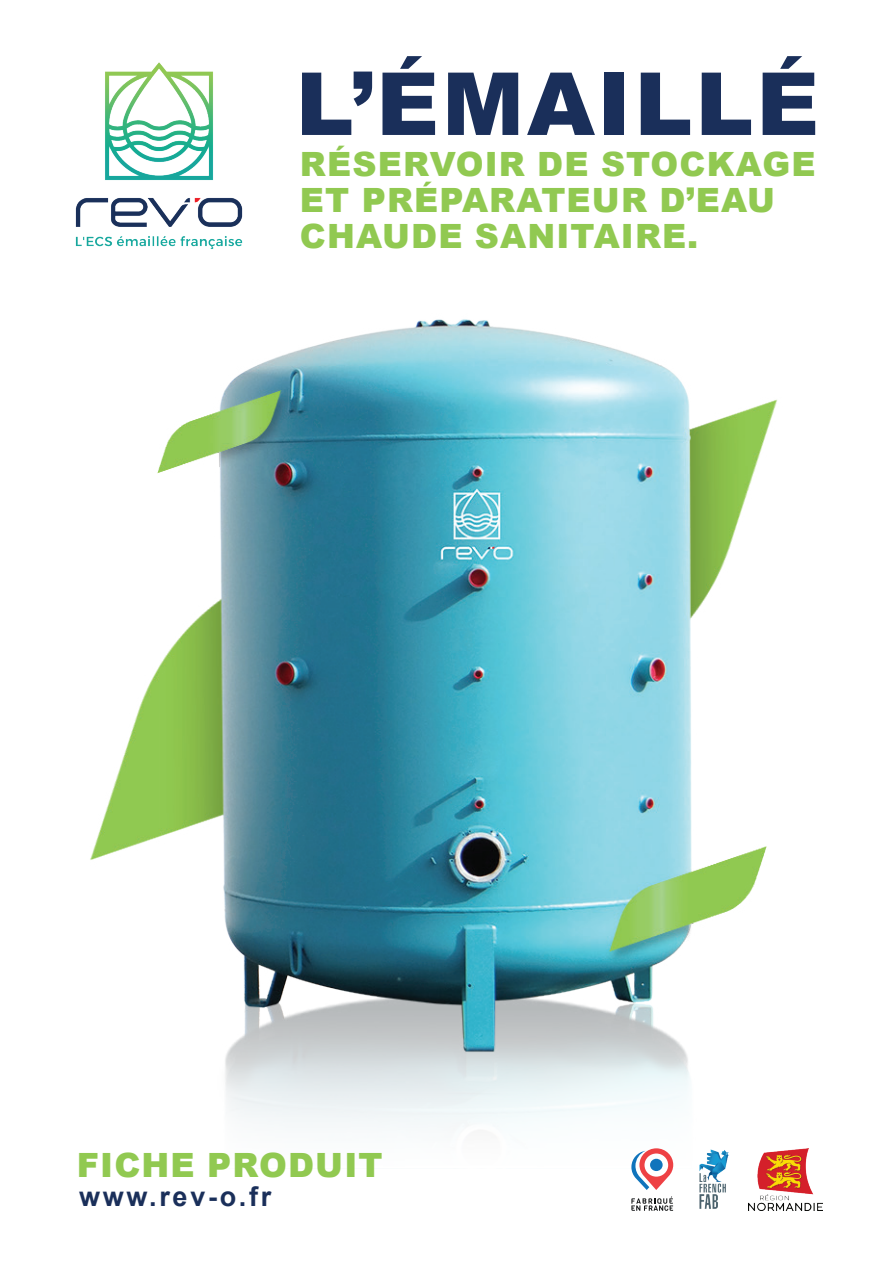
<style>
.page{position:relative;width:893px;height:1263px;background:#fff}
.page>*{position:absolute;margin:0;border:0;box-sizing:border-box;transform-origin:0 0}
.t1{font:900 87.15px "Arial";letter-spacing:.035em;color:#1a2f5a}
.t2{font:900 33.45px/36px "Arial";letter-spacing:.035em;color:#91c951}
.t3{font:700 27px "Arial";letter-spacing:.1em;color:#1a2f5a}
</style>
<div class="page">
<img style="left:90px;top:319px;width:687px;height:848px">
<svg style="left:631px;top:1196px;width:42px;height:15px"></svg>
<svg style="left:631px;top:1148px;width:42px;height:42px"></svg>
<div style="left:650px;top:1159px;width:13px;height:12px;background:#1074bc;border-radius:50%"></div>
<img style="left:748px;top:1148px;width:75px;height:63px">
<img style="left:699px;top:1148px;width:32px;height:61px">
<img style="left:75px;top:62px;width:168px;height:187px">
<h1 class="t1" style="left:296px;top:41px;width:525px">L’ÉMAILLÉ</h1>
<p class="t2" style="left:300px;top:145px;width:517px">RÉSERVOIR DE STOCKAGE<br>ET PRÉPARATEUR D’EAU<br>CHAUDE SANITAIRE.</p>
<p class="t2" style="left:77px;top:1146px;width:307px">FICHE PRODUIT</p>
<p class="t3" style="left:79px;top:1178px;width:194px">www.rev-o.fr</p>
</div>
